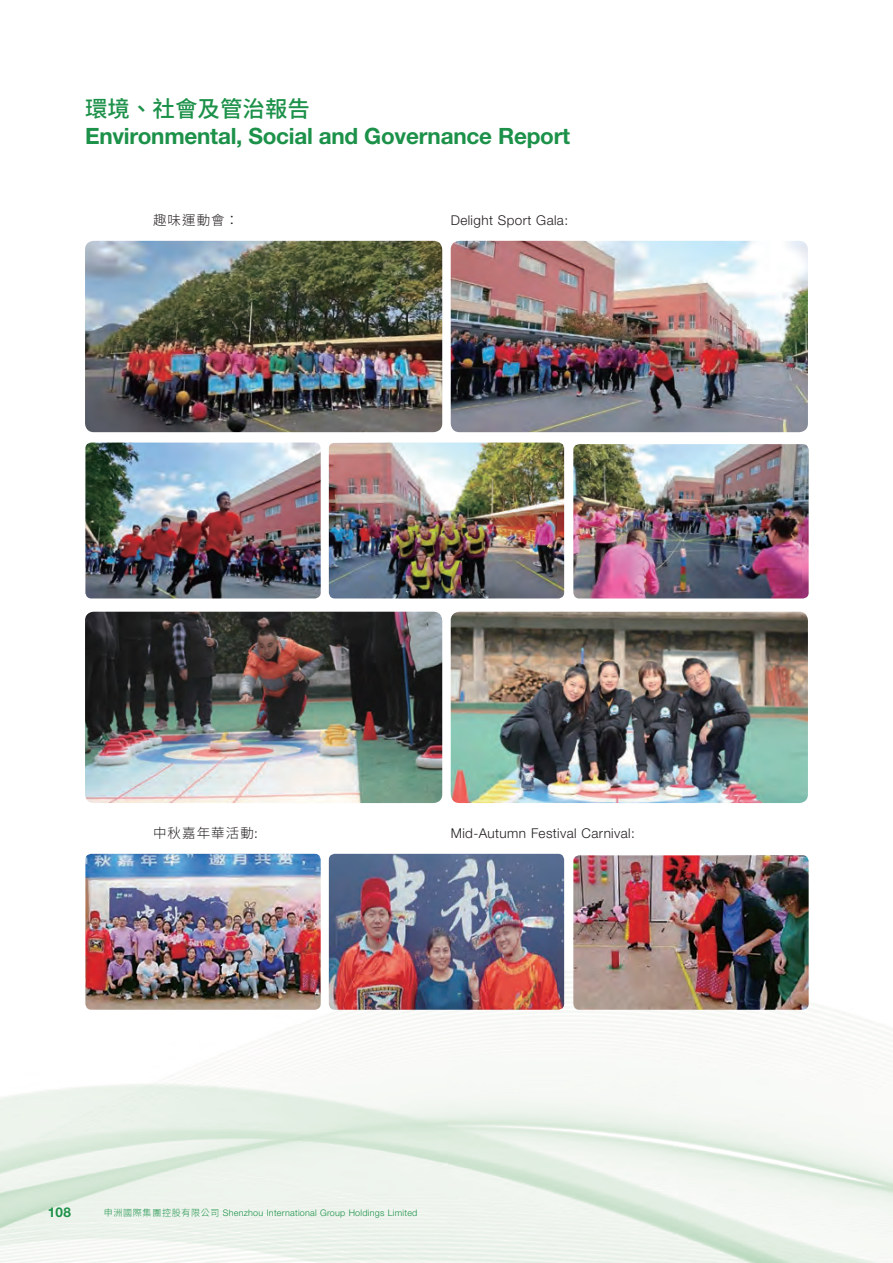
<style>
.page{position:relative;width:893px;height:1263px;background:#fff}
.page>*{position:absolute;margin:0;border:0;box-sizing:border-box;transform-origin:0 0}
.t1{font:700 22.5px "Helvetica Neue LT Std";letter-spacing:-.01em;color:#1c9149}
.t2{font:500 22.5px "Source Han Sans TC";color:#1c9149}
.Body_Text{font:300 13.5px "Helvetica Neue LT Std";letter-spacing:.03em;color:#231f20}
.Body_Text-2{font:300 13.5px "Source Han Sans TC";letter-spacing:.08em;color:#231f20}
.t3{font:700 13.5px "Helvetica Neue LT Std";color:#1c9149}
.t4{font:300 9px "Helvetica Neue LT Std";letter-spacing:.03em;color:#1c9149}
.s1{font-family:"Helvetica Neue LT Std"}
.s2{font-family:"Source Han Sans TC"}
</style>
<div class="page">
<img style="left:85px;top:241px;width:357px;height:191px">
<img style="left:451px;top:241px;width:357px;height:191px">
<img style="left:85px;top:443px;width:236px;height:155px">
<img style="left:329px;top:443px;width:235px;height:155px">
<img style="left:573px;top:444px;width:236px;height:154px">
<img style="left:85px;top:612px;width:357px;height:191px">
<img style="left:451px;top:612px;width:357px;height:191px">
<img style="left:85px;top:854px;width:236px;height:156px">
<img style="left:329px;top:854px;width:235px;height:156px">
<img style="left:573px;top:855px;width:236px;height:155px">
<h1 class="t2" style="left:85px;top:96px;width:226px">環境、社會及管治報告</h1>
<h1 class="t1" style="left:85px;top:122px;width:487px">Environmental, Social and Governance Report</h1>
<p class="Body_Text-2" style="left:153px;top:212px;width:87px">趣味運動會：</p>
<p class="Body_Text" style="left:451px;top:211px;width:119px">Delight Sport Gala:</p>
<p class="Body_Text-2" style="left:153px;top:826px;width:106px">中秋嘉年華活動<span class="s1">:</span></p>
<p class="Body_Text" style="left:451px;top:825px;width:186px">Mid-Autumn Festival Carnival:</p>
<h2 class="t3" style="left:48px;top:1203px;width:25px">108</h2>
<p class="t4" style="left:104px;top:1207px;width:315px"><span class="s2">申洲國際集團控股有限公司</span> Shenzhou International Group Holdings Limited</p>
</div>
